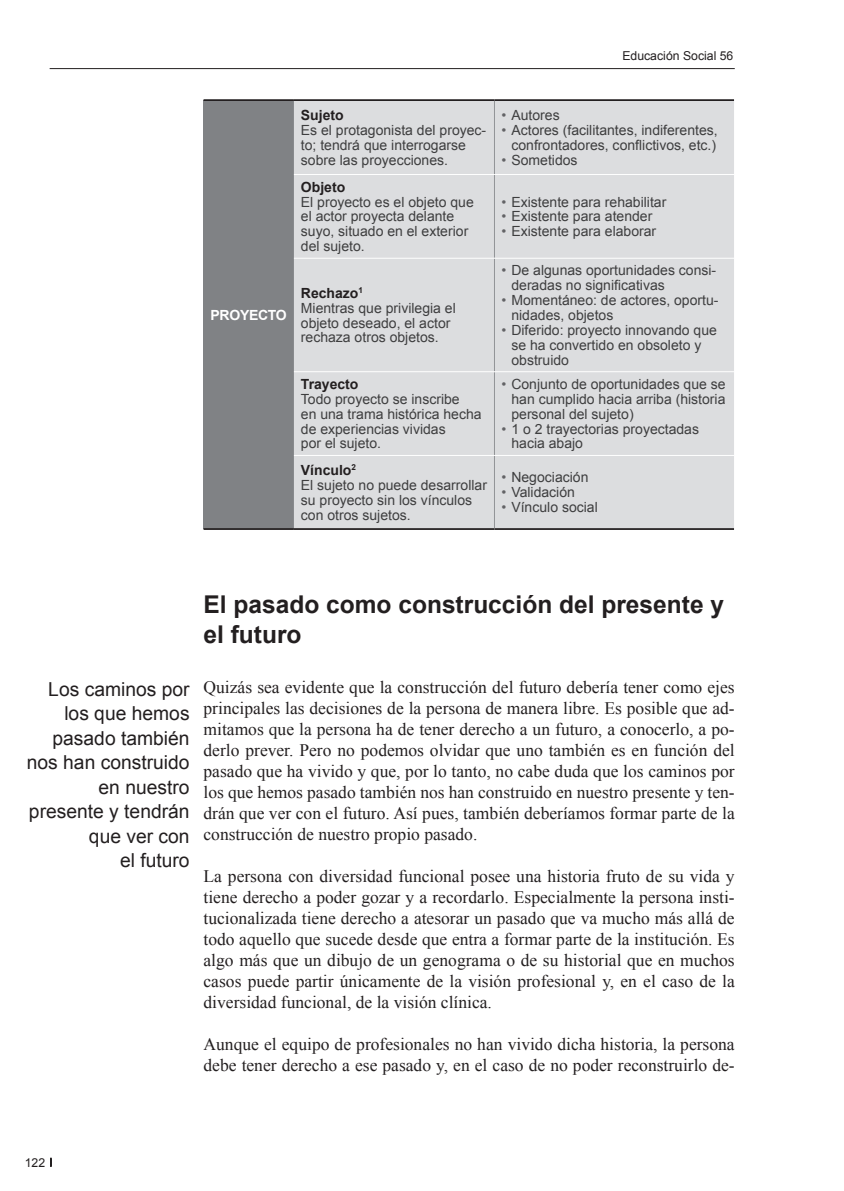
<style>
.page{position:relative;width:844px;height:1191px;background:#fff}
.page>*{position:absolute;margin:0;border:0;box-sizing:border-box;transform-origin:0 0}
.Subtitol_1{font:700 24.5px/29.4px "Arial";color:#231f20}
.Lids{font:19.25px/24.5px "Arial";color:#231f20;text-align:right}
.Cos_de_text{font:17.5px/21px "Times New Roman";color:#231f20;text-align:justify}
.Subtitol_3{font:14px/14.9px "Arial";color:#3e3e3f}
.Subtitol_3-2{font:700 14px "Arial";color:#231f20}
.Subtitol_3-3{font:700 14px "Arial";letter-spacing:-.02em;color:#fff}
.t1{font:12.25px "Arial";color:#231f20}
.s1{color:#636366}
</style>
<div class="page">
<svg style="left:50px;top:1158px;width:2px;height:8px"></svg>
<hr style="left:50px;top:68px;width:684px;height:1px;background:#231f20">
<div style="left:203px;top:100px;width:91px;height:429px;background:#808285"></div>
<div style="left:294px;top:101px;width:439px;height:427px;background:#dcdddf"></div>
<hr style="left:203px;top:99px;width:91px;height:2px;background:#231f20">
<hr style="left:294px;top:99px;width:200px;height:2px;background:#231f20">
<hr style="left:494px;top:99px;width:239px;height:2px;background:#231f20">
<hr style="left:203px;top:528px;width:91px;height:2px;background:#231f20">
<hr style="left:294px;top:528px;width:200px;height:2px;background:#231f20">
<hr style="left:494px;top:528px;width:239px;height:2px;background:#231f20">
<hr style="left:494px;top:101px;width:1px;height:73px;background:#939598">
<hr style="left:494px;top:175px;width:1px;height:83px;background:#939598">
<hr style="left:494px;top:259px;width:1px;height:112px;background:#939598">
<hr style="left:494px;top:372px;width:1px;height:83px;background:#939598">
<hr style="left:494px;top:456px;width:1px;height:72px;background:#939598">
<hr style="left:294px;top:174px;width:200px;height:1px;background:#fff">
<hr style="left:294px;top:258px;width:200px;height:1px;background:#fff">
<hr style="left:294px;top:371px;width:200px;height:1px;background:#fff">
<hr style="left:294px;top:455px;width:200px;height:1px;background:#fff">
<hr style="left:494px;top:174px;width:239px;height:1px;background:#fff">
<hr style="left:494px;top:258px;width:239px;height:1px;background:#fff">
<hr style="left:494px;top:371px;width:239px;height:1px;background:#fff">
<hr style="left:494px;top:455px;width:239px;height:1px;background:#fff">
<p class="t1" style="left:622px;top:48px;width:112px">Educación Social 56</p>
<p class="Subtitol_3-3" style="left:210px;top:305px;width:78px">PROYECTO</p>
<p class="Subtitol_3-2" style="left:301px;top:106px;width:44px">Sujeto</p>
<p class="Subtitol_3" style="left:301px;top:123px;width:187px">Es el protagonista del proyec&shy;to; tendrá que interrogarse sobre las proyecciones.</p>
<p class="Subtitol_3" style="left:501px;top:108px;width:60px"><span class="s1">•</span> Autores</p>
<p class="Subtitol_3" style="left:501px;top:123px;width:218px;text-align:center"><span class="s1">•</span> Actores (facilitantes, indiferentes, confrontadores, conflictivos, etc.)</p>
<p class="Subtitol_3" style="left:501px;top:152px;width:78px"><span class="s1">•</span> Sometidos</p>
<p class="Subtitol_3-2" style="left:301px;top:177px;width:46px">Objeto</p>
<p class="Subtitol_3" style="left:301px;top:194px;width:174px">El proyecto es el objeto que el actor proyecta delante suyo, situado en el exterior del sujeto.</p>
<p class="Subtitol_3" style="left:501px;top:194px;width:166px"><span class="s1">•</span> Existente para rehabilitar</p>
<p class="Subtitol_3" style="left:501px;top:209px;width:152px"><span class="s1">•</span> Existente para atender</p>
<p class="Subtitol_3" style="left:501px;top:224px;width:156px"><span class="s1">•</span> Existente para elaborar</p>
<p class="Subtitol_3-2" style="left:301px;top:283px;width:64px">Rechazo<sup>1</sup></p>
<p class="Subtitol_3" style="left:301px;top:300px;width:156px">Mientras que privilegia el objeto deseado, el actor rechaza otros objetos.</p>
<p class="Subtitol_3-2" style="left:301px;top:375px;width:59px">Trayecto</p>
<p class="Subtitol_3" style="left:301px;top:391px;width:182px">Todo proyecto se inscribe<br>en una trama histórica hecha de experiencias vividas<br>por el sujeto.</p>
<p class="Subtitol_3-2" style="left:301px;top:461px;width:57px">Vínculo<sup>2</sup></p>
<p class="Subtitol_3" style="left:301px;top:478px;width:187px">El sujeto no puede desarrollar su proyecto sin los vínculos con otros sujetos.</p>
<p class="Subtitol_3" style="left:511px;top:263px;width:206px;text-indent:-10px"><span class="s1">•</span> De algunas oportunidades consi&shy;deradas no significativas</p>
<p class="Subtitol_3" style="left:511px;top:293px;width:209px;text-indent:-10px"><span class="s1">•</span> Momentáneo: de actores, oportu&shy;nidades, objetos</p>
<p class="Subtitol_3" style="left:511px;top:323px;width:207px;text-indent:-10px"><span class="s1">•</span> Diferido: proyecto innovando que se ha convertido en obsoleto y obstruido</p>
<p class="Subtitol_3" style="left:511px;top:377px;width:216px;text-align:justify;text-indent:-10px"><span class="s1">•</span> Conjunto de oportunidades que se han cumplido hacia arriba (historia personal del sujeto)</p>
<p class="Subtitol_3" style="left:511px;top:421px;width:189px;text-indent:-10px"><span class="s1">•</span> 1 o 2 trayectorias proyectadas hacia abajo</p>
<p class="Subtitol_3" style="left:501px;top:470px;width:88px"><span class="s1">•</span> Negociación</p>
<p class="Subtitol_3" style="left:501px;top:485px;width:75px"><span class="s1">•</span> Validación</p>
<p class="Subtitol_3" style="left:501px;top:500px;width:98px"><span class="s1">•</span> Vínculo social</p>
<p class="Lids" style="left:48px;top:677px;width:143px">Los caminos por los que hemos</p>
<p class="Lids" style="left:27px;top:726px;width:164px">pasado también nos han construido en nuestro presente y tendrán que ver con<br>el futuro</p>
<p class="Subtitol_1" style="left:203px;top:591px;width:522px">El pasado como construcción del presente y el futuro</p>
<p class="Cos_de_text" style="left:203px;top:676px;width:532px">Quizás sea evidente que la construcción del futuro debería tener como ejes principales las decisiones de la persona de manera libre. Es posible que ad&shy;mitamos que la persona ha de tener derecho a un futuro, a conocerlo, a po&shy;derlo prever. Pero no podemos olvidar que uno también es en función del pasado que ha vivido y que, por lo tanto, no cabe duda que los caminos por los que hemos pasado también nos han construido en nuestro presente y ten&shy;drán que ver con el futuro. Así pues, también deberíamos formar parte de la construcción de nuestro propio pasado.</p>
<p class="Cos_de_text" style="left:203px;top:865px;width:532px">La persona con diversidad funcional posee una historia fruto de su vida y tiene derecho a poder gozar y a recordarlo. Especialmente la persona insti&shy;tucionalizada tiene derecho a atesorar un pasado que va mucho más allá de todo aquello que sucede desde que entra a formar parte de la institución. Es algo más que un dibujo de un genograma o de su historial que en muchos casos puede partir únicamente de la visión profesional y, en el caso de la diversidad funcional, de la visión clínica.</p>
<p class="Cos_de_text" style="left:203px;top:1033px;width:532px">Aunque el equipo de profesionales no han vivido dicha historia, la persona debe tener derecho a ese pasado y, en el caso de no poder reconstruirlo de-</p>
<p class="t1" style="left:25px;top:1154px;width:22px">122</p>
</div>
